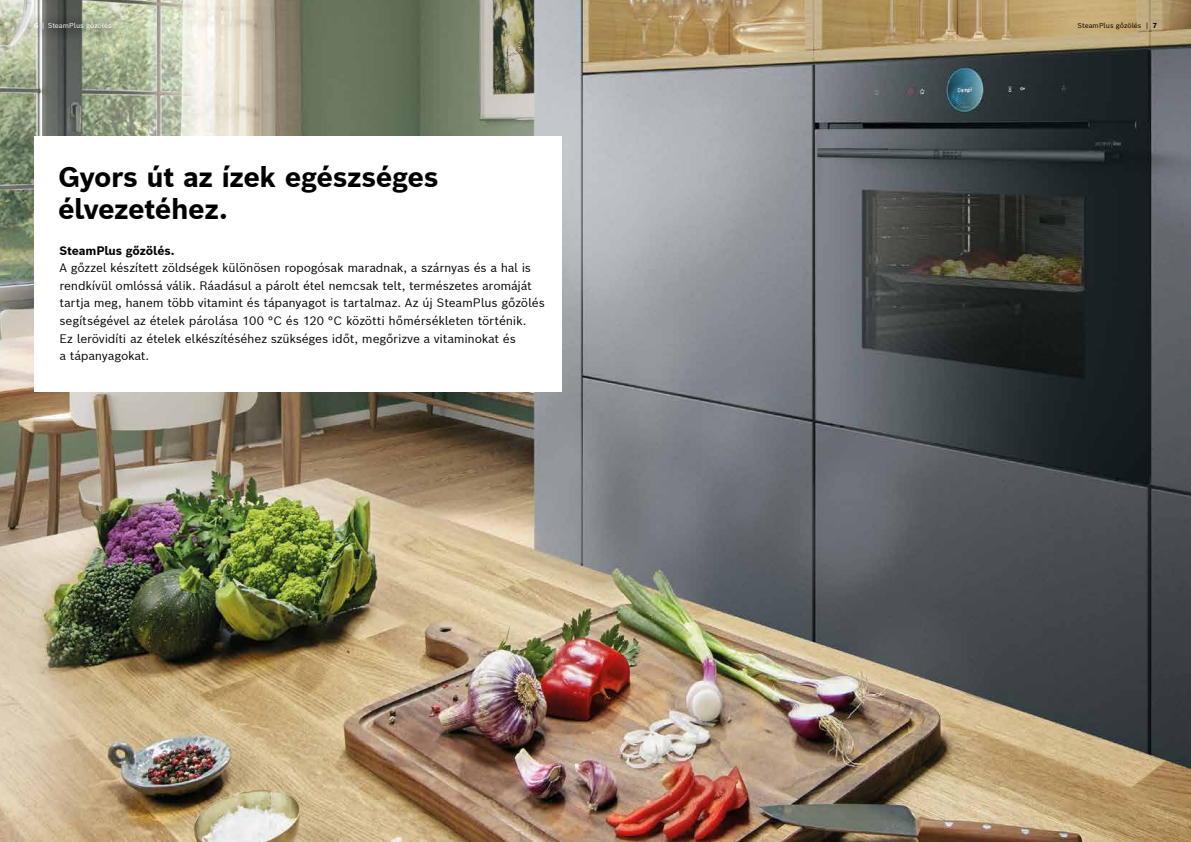
<style>
.page{position:relative;width:1191px;height:842px;background:#fff}
.page>*{position:absolute;margin:0;border:0;box-sizing:border-box;transform-origin:0 0}
.t1{font:700 28px/32px "Bosch Sans";letter-spacing:-.015em;color:#000}
.t2{font:12px/17.5px "Bosch Sans";letter-spacing:-.015em;color:#000}
.t3{font:700 12px "Bosch Sans";letter-spacing:-.015em;color:#000}
.t4{font:7px "Bosch Sans";color:#fff}
.t5{font:7px "Bosch Sans";color:#000}
.s1{font-weight:700}
</style>
<div class="page">
<img style="left:0;top:0;width:1191px;height:842px">
<div style="left:34px;top:136px;width:527px;height:255px;background:#fff"></div>
<div style="left:25px;top:12px;width:100px;height:31px;background:#000;opacity:.55"></div>
<p class="t4" style="left:34px;top:20px;width:79px"><span class="s1">6</span> | SteamPlus gőzölés</p>
<p class="t5" style="left:1077px;top:20px;width:81px">SteamPlus gőzölés | <span class="s1">7</span></p>
<h1 class="t1" style="left:58px;top:160px;width:382px">Gyors út az ízek egészséges élvezetéhez.</h1>
<p class="t3" style="left:60px;top:242px;width:116px">SteamPlus gőzölés.</p>
<p class="t2" style="left:60px;top:259px;width:487px">A gőzzel készített zöldségek különösen ropogósak maradnak, a szárnyas és a hal is rendkívül omlóssá válik. Ráadásul a párolt étel nemcsak telt, természetes aromáját tartja meg, hanem több vitamint és tápanyagot is tartalmaz. Az új SteamPlus gőzölés segítségével az ételek párolása 100 °C és 120 °C közötti hőmérsékleten történik.<br>Ez lerövidíti az ételek elkészítéséhez szükséges időt, megőrizve a vitaminokat és<br>a tápanyagokat.</p>
</div>
